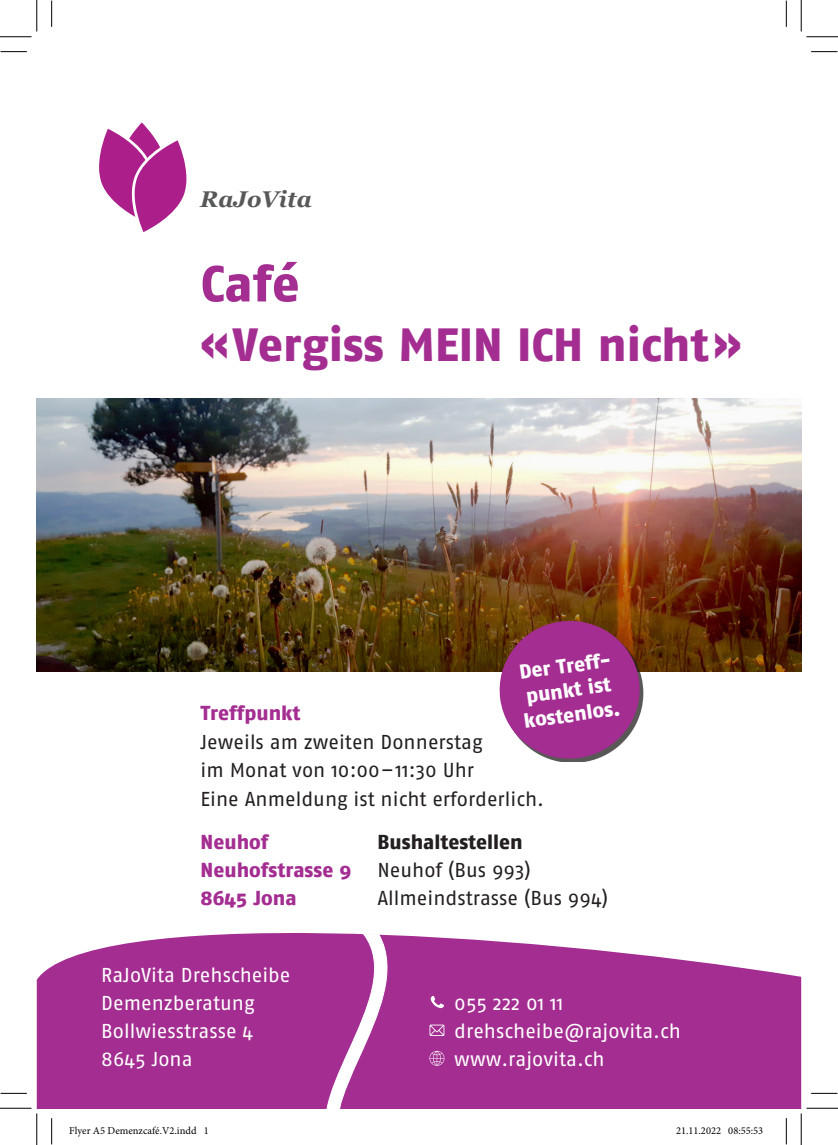
<style>
.page{position:relative;width:838px;height:1145px;background:#fff}
.page>*{position:absolute;margin:0;border:0;box-sizing:border-box;transform-origin:0 0}
.t1{font:800 50.75px "Fago No";color:#a42d91}
.t2{font:800 46.38px "Fago No";color:#a42d91}
.t3{font:italic 700 22.75px "Georgia";color:#57585a}
.t4{font:20.12px/28.7px "Fago No";color:#231f20}
.t5{font:20.12px/28px "Fago No";color:#fff}
.t6{font:800 20.12px/28px "Fago No";color:#a42d91}
.t7{font:800 20.12px/24.5px "Fago No";color:#fff}
.t8{font:800 20.12px "Fago No";color:#231f20}
.t9{font:10.5px "Minion Pro";color:#000}
</style>
<div class="page">
<img style="left:37px;top:399px;width:764px;height:273px">
<svg style="left:99px;top:122px;width:88px;height:110px"></svg>
<svg style="left:37px;top:932px;width:764px;height:176px;fill:#a42d91"></svg>
<svg style="left:312px;top:934px;width:86px;height:174px"></svg>
<svg style="left:429px;top:995px;width:15px;height:15px"></svg>
<svg style="left:429px;top:1025px;width:15px;height:11px"></svg>
<svg style="left:429px;top:1051px;width:15px;height:15px"></svg>
<svg style="left:495px;top:616px;width:149px;height:146px"></svg>
<svg style="left:1px;top:51px;width:26px;height:1px"></svg>
<svg style="left:811px;top:51px;width:26px;height:1px"></svg>
<svg style="left:1px;top:1093px;width:26px;height:1px"></svg>
<svg style="left:811px;top:1093px;width:26px;height:1px"></svg>
<svg style="left:51px;top:1px;width:1px;height:26px"></svg>
<svg style="left:51px;top:1118px;width:1px;height:26px"></svg>
<svg style="left:786px;top:1px;width:1px;height:26px"></svg>
<svg style="left:786px;top:1118px;width:1px;height:26px"></svg>
<hr style="left:0;top:36px;width:32px;height:1px;background:#000">
<hr style="left:806px;top:36px;width:31px;height:1px;background:#000">
<hr style="left:0;top:1108px;width:32px;height:1px;background:#000">
<hr style="left:806px;top:1108px;width:31px;height:1px;background:#000">
<hr style="left:36px;top:0;width:1px;height:31px;background:#000">
<hr style="left:36px;top:1113px;width:1px;height:32px;background:#000">
<hr style="left:800px;top:0;width:1px;height:31px;background:#000">
<hr style="left:800px;top:1113px;width:1px;height:32px;background:#000">
<p class="t3" style="left:200px;top:184px;width:113px">RaJoVita</p>
<h1 class="t1" style="left:200px;top:254px;width:100px">Café</h1>
<h2 class="t2" style="left:200px;top:317px;width:542px">«Vergiss MEIN ICH nicht»</h2>
<p class="t7" style="left:515px;top:660px;width:99px;rotate:-8deg">Der Treff&shy;punkt ist kostenlos.</p>
<p class="t6" style="left:200px;top:698px;width:101px">Treffpunkt</p>
<p class="t4" style="left:200px;top:727px;width:345px">Jeweils am zweiten Donnerstag<br>im Monat von 10:00–11:30 Uhr<br>Eine Anmeldung ist nicht erforderlich.</p>
<p class="t6" style="left:200px;top:827px;width:152px">Neuhof<br>Neuhofstrasse 9<br>8645 Jona</p>
<p class="t8" style="left:377px;top:830px;width:147px">Bushaltestellen</p>
<p class="t4" style="left:377px;top:856px;width:232px;line-height:28px">Neuhof (Bus 993)<br>Allmeindstrasse (Bus 994)</p>
<p class="t5" style="left:101px;top:961px;width:191px">RaJoVita Drehscheibe<br>Demenzberatung<br>Bollwiesstrasse 4<br>8645 Jona</p>
<p class="t5" style="left:454px;top:989px;width:228px">055 222 01 11 drehscheibe@rajovita.ch www.rajovita.ch</p>
<p class="t9" style="left:69px;top:1124px;width:141px">Flyer A5 Demenzcafé.V2.indd 1</p>
<p class="t9" style="left:676px;top:1124px;width:89px">21.11.2022 08:55:53</p>
</div>
